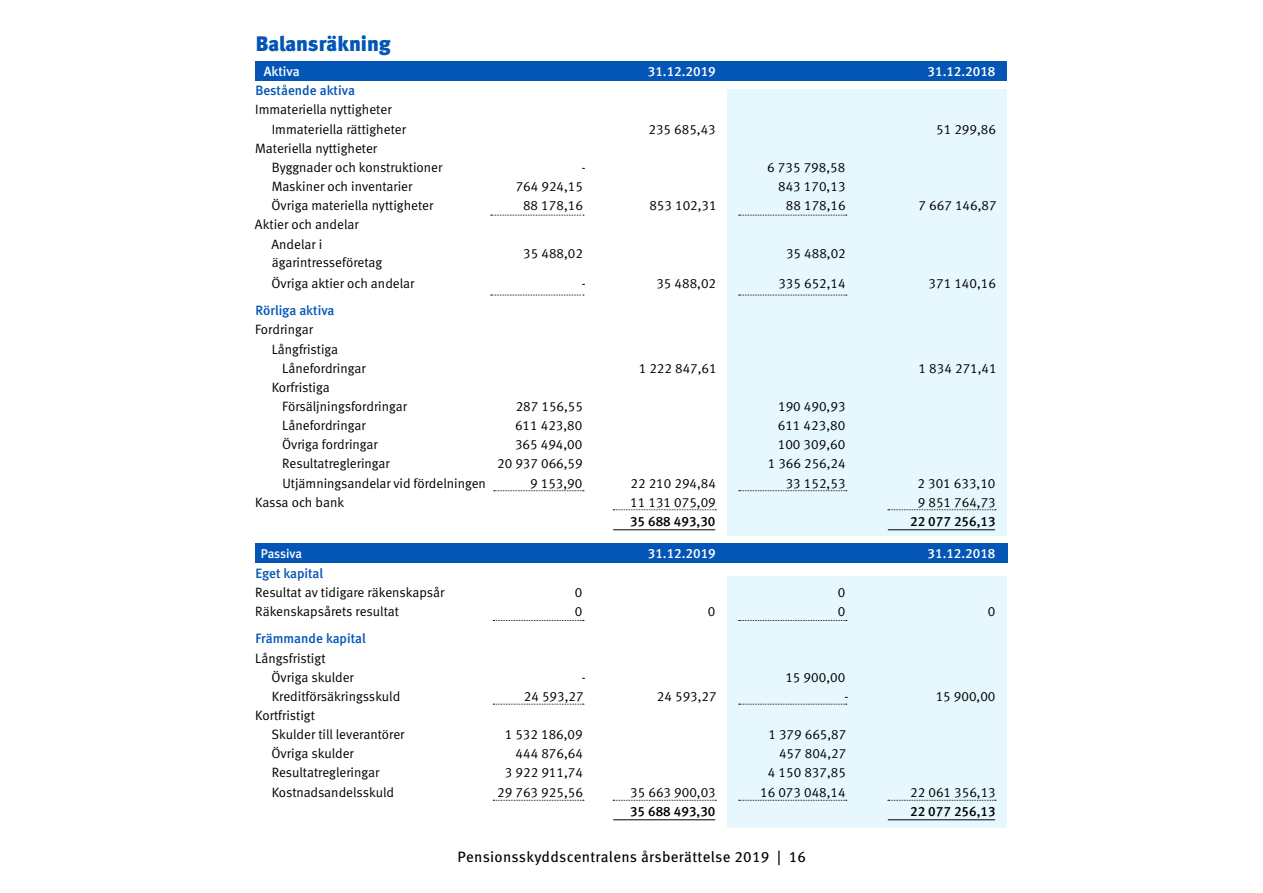
<style>
.page{position:relative;width:1263px;height:893px;background:#fff}
.page>*{position:absolute;margin:0;border:0;box-sizing:border-box;transform-origin:0 0}
.t1{font:21px "Meta Black LF";color:#0356b5}
.t2{font:15px "Meta Pro";letter-spacing:.02em;color:#000}
.t3{font:13.5px/19.2px "Meta Normal LF";color:#000}
.t4{font:13.5px "Meta Medium LF";color:#0356b5}
.t5{font:13.5px "Meta Medium LF";color:#fff}
.t6{font:13.5px "Meta Medium LF";color:#000}
.t7{font:12.75px "Meta Medium LF";letter-spacing:-.01em;color:#fff}
</style>
<div class="page">
<div style="left:727px;top:89px;width:280px;height:447px;background:#e6f8fe"></div>
<div style="left:727px;top:576px;width:280px;height:252px;background:#e6f8fe"></div>
<div style="left:255px;top:544px;width:752px;height:19px;background:#0356b5"></div>
<div style="left:255px;top:62px;width:752px;height:19px;background:#0356b5"></div>
<svg style="left:491px;top:215px;width:93px;height:1px"></svg>
<svg style="left:491px;top:295px;width:93px;height:1px"></svg>
<svg style="left:494px;top:490px;width:90px;height:1px"></svg>
<svg style="left:493px;top:620px;width:91px;height:1px"></svg>
<svg style="left:493px;top:704px;width:91px;height:1px"></svg>
<svg style="left:493px;top:800px;width:91px;height:1px"></svg>
<svg style="left:613px;top:509px;width:103px;height:1px"></svg>
<svg style="left:613px;top:800px;width:103px;height:1px"></svg>
<hr style="left:613px;top:819px;width:102px;height:1px;background:#000">
<hr style="left:613px;top:529px;width:102px;height:1px;background:#000">
<svg style="left:739px;top:215px;width:108px;height:1px"></svg>
<svg style="left:739px;top:295px;width:108px;height:1px"></svg>
<svg style="left:739px;top:490px;width:108px;height:1px"></svg>
<svg style="left:739px;top:620px;width:108px;height:1px"></svg>
<svg style="left:739px;top:704px;width:108px;height:1px"></svg>
<svg style="left:739px;top:800px;width:108px;height:1px"></svg>
<svg style="left:888px;top:509px;width:108px;height:1px"></svg>
<svg style="left:888px;top:800px;width:108px;height:1px"></svg>
<hr style="left:888px;top:819px;width:107px;height:1px;background:#000">
<hr style="left:888px;top:529px;width:107px;height:1px;background:#000">
<h1 class="t1" style="left:256px;top:31px;width:136px">Balansräkning</h1>
<p class="t5" style="left:264px;top:64px;width:38px">Aktiva</p>
<p class="t5" style="left:648px;top:64px;width:69px">31.12.2019</p>
<p class="t5" style="left:927px;top:64px;width:69px">31.12.2018</p>
<p class="t4" style="left:255px;top:83px;width:101px">Bestående aktiva</p>
<p class="t3" style="left:272px;top:100px;width:136px;text-indent:-16px">Immateriella nyttigheter<br>Immateriella rättigheter</p>
<p class="t3" style="left:648px;top:119px;width:69px">235 685,43</p>
<p class="t3" style="left:936px;top:119px;width:61px">51 299,86</p>
<p class="t3" style="left:272px;top:138px;width:172px;text-indent:-17px">Materiella nyttigheter<br>Byggnader och konstruktioner</p>
<p class="t3" style="left:582px;top:157px;width:5px">-</p>
<p class="t3" style="left:767px;top:157px;width:80px">6 735 798,58</p>
<p class="t3" style="left:272px;top:177px;width:142px">Maskiner och inventarier</p>
<p class="t3" style="left:516px;top:177px;width:69px">764 924,15</p>
<p class="t3" style="left:778px;top:177px;width:69px">843 170,13</p>
<p class="t3" style="left:272px;top:196px;width:163px">Övriga materiella nyttigheter</p>
<p class="t3" style="left:523px;top:196px;width:61px">88 178,16</p>
<p class="t3" style="left:649px;top:196px;width:69px">853 102,31</p>
<p class="t3" style="left:786px;top:196px;width:61px">88 178,16</p>
<p class="t3" style="left:918px;top:196px;width:80px">7 667 146,87</p>
<p class="t3" style="left:271px;top:214px;width:89px;line-height:20.2px;text-indent:-16px">Aktier och andelar<br>Andelar i</p>
<p class="t3" style="left:272px;top:253px;width:112px">ägarintresseföretag</p>
<p class="t3" style="left:523px;top:244px;width:61px">35 488,02</p>
<p class="t3" style="left:786px;top:244px;width:61px">35 488,02</p>
<p class="t3" style="left:272px;top:273px;width:144px">Övriga aktier och andelar</p>
<p class="t3" style="left:582px;top:273px;width:5px">-</p>
<p class="t3" style="left:656px;top:273px;width:61px">35 488,02</p>
<p class="t3" style="left:778px;top:273px;width:69px">335 652,14</p>
<p class="t3" style="left:928px;top:273px;width:69px">371 140,16</p>
<p class="t4" style="left:255px;top:303px;width:81px">Rörliga aktiva</p>
<p class="t3" style="left:255px;top:320px;width:59px">Fordringar</p>
<p class="t3" style="left:272px;top:339px;width:68px">Långfristiga</p>
<p class="t3" style="left:282px;top:358px;width:85px">Lånefordringar</p>
<p class="t3" style="left:639px;top:358px;width:80px">1 222 847,61</p>
<p class="t3" style="left:919px;top:358px;width:80px">1 834 271,41</p>
<p class="t3" style="left:282px;top:377px;width:126px;text-indent:-10px">Korfristiga<br>Försäljningsfordringar</p>
<p class="t3" style="left:516px;top:397px;width:69px">287 156,55</p>
<p class="t3" style="left:778px;top:397px;width:69px">190 490,93</p>
<p class="t3" style="left:282px;top:416px;width:85px">Lånefordringar</p>
<p class="t3" style="left:515px;top:416px;width:69px">611 423,80</p>
<p class="t3" style="left:778px;top:416px;width:69px">611 423,80</p>
<p class="t3" style="left:282px;top:435px;width:97px">Övriga fordringar</p>
<p class="t3" style="left:515px;top:435px;width:69px">365 494,00</p>
<p class="t3" style="left:778px;top:435px;width:69px">100 309,60</p>
<p class="t3" style="left:282px;top:454px;width:109px">Resultatregleringar</p>
<p class="t3" style="left:497px;top:454px;width:87px">20 937 066,59</p>
<p class="t3" style="left:768px;top:454px;width:80px">1 366 256,24</p>
<p class="t3" style="left:282px;top:473px;width:205px">Utjämningsandelar vid fördelningen</p>
<p class="t3" style="left:530px;top:473px;width:54px">9 153,90</p>
<p class="t3" style="left:630px;top:473px;width:87px">22 210 294,84</p>
<p class="t3" style="left:786px;top:473px;width:61px">33 152,53</p>
<p class="t3" style="left:917px;top:473px;width:80px">2 301 633,10</p>
<p class="t3" style="left:255px;top:492px;width:90px">Kassa och bank</p>
<p class="t3" style="left:630px;top:492px;width:87px">11 131 075,09</p>
<p class="t3" style="left:918px;top:492px;width:80px">9 851 764,73</p>
<p class="t6" style="left:630px;top:513px;width:87px">35 688 493,30</p>
<p class="t6" style="left:910px;top:513px;width:87px">22 077 256,13</p>
<p class="t7" style="left:261px;top:547px;width:43px">Passiva</p>
<p class="t5" style="left:648px;top:546px;width:69px">31.12.2019</p>
<p class="t5" style="left:927px;top:546px;width:69px">31.12.2018</p>
<p class="t4" style="left:255px;top:565px;width:69px">Eget kapital</p>
<p class="t3" style="left:255px;top:582px;width:191px">Resultat av tidigare räkenskapsår</p>
<p class="t3" style="left:575px;top:582px;width:9px">0</p>
<p class="t3" style="left:838px;top:582px;width:9px">0</p>
<p class="t3" style="left:255px;top:601px;width:145px">Räkenskapsårets resultat</p>
<p class="t3" style="left:575px;top:601px;width:9px">0</p>
<p class="t3" style="left:708px;top:601px;width:9px">0</p>
<p class="t3" style="left:838px;top:601px;width:9px">0</p>
<p class="t3" style="left:988px;top:601px;width:9px">0</p>
<p class="t4" style="left:255px;top:631px;width:112px">Främmande kapital</p>
<p class="t3" style="left:272px;top:648px;width:84px;text-indent:-16px">Långsfristigt<br>Övriga skulder</p>
<p class="t3" style="left:582px;top:667px;width:5px">-</p>
<p class="t3" style="left:785px;top:667px;width:61px">15 900,00</p>
<p class="t3" style="left:272px;top:686px;width:130px">Kreditförsäkringsskuld</p>
<p class="t3" style="left:524px;top:686px;width:61px">24 593,27</p>
<p class="t3" style="left:657px;top:686px;width:61px">24 593,27</p>
<p class="t3" style="left:844px;top:686px;width:5px">-</p>
<p class="t3" style="left:936px;top:686px;width:61px">15 900,00</p>
<p class="t3" style="left:271px;top:706px;width:134px;text-indent:-16px">Kortfristigt<br>Skulder till leverantörer</p>
<p class="t3" style="left:505px;top:725px;width:80px">1 532 186,09</p>
<p class="t3" style="left:768px;top:725px;width:80px">1 379 665,87</p>
<p class="t3" style="left:272px;top:744px;width:84px">Övriga skulder</p>
<p class="t3" style="left:516px;top:744px;width:69px">444 876,64</p>
<p class="t3" style="left:779px;top:744px;width:69px">457 804,27</p>
<p class="t3" style="left:272px;top:763px;width:109px">Resultatregleringar</p>
<p class="t3" style="left:505px;top:763px;width:80px">3 922 911,74</p>
<p class="t3" style="left:768px;top:763px;width:80px">4 150 837,85</p>
<p class="t3" style="left:272px;top:782px;width:124px">Kostnadsandelsskuld</p>
<p class="t3" style="left:497px;top:782px;width:87px">29 763 925,56</p>
<p class="t3" style="left:630px;top:782px;width:87px">35 663 900,03</p>
<p class="t3" style="left:760px;top:782px;width:87px">16 073 048,14</p>
<p class="t3" style="left:910px;top:782px;width:87px">22 061 356,13</p>
<p class="t6" style="left:630px;top:803px;width:87px">35 688 493,30</p>
<p class="t6" style="left:910px;top:803px;width:87px">22 077 256,13</p>
<p class="t2" style="left:458px;top:845px;width:350px">Pensionsskyddscentralens årsberättelse 2019 | 16</p>
</div>
